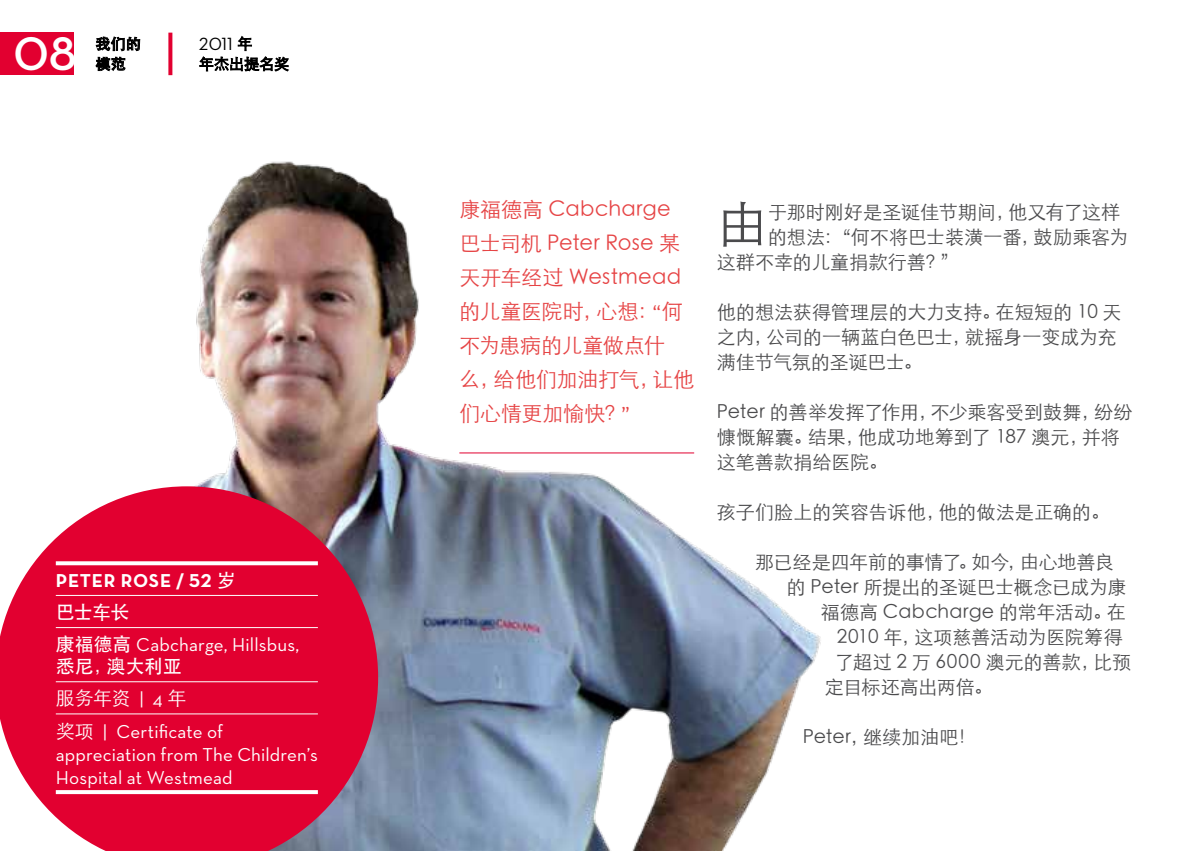
<style>
.page{position:relative;width:1191px;height:851px;background:#fff}
.page>*{position:absolute;margin:0;border:0;box-sizing:border-box;transform-origin:0 0}
.t1{font:51.2px "ST Xihei";color:#4b4b4d}
.t2{font:600 48px "Neutraface Text";color:#fff}
.t3{font:21px/34px "ST Xihei";letter-spacing:-.005em;color:#e64445}
.t4{font:19px/25px "ST Xihei";letter-spacing:-.005em;color:#4b4b4d}
.t5{font:19px/23px "Neutraface Text";letter-spacing:.01em;color:#fff}
.t6{font:19px "ST Xihei";letter-spacing:.02em;color:#4b4b4d}
.t7{font:700 19px "Neutraface Text";color:#fff}
.t8{font:19px "ST Heiti";letter-spacing:-.035em;color:#fff}
.t9{font:19px "ST Xihei";color:#fff}
.t10{font:18px "Neutraface Text";color:#000}
.t11{font:15px "ST Xihei";letter-spacing:.01em;color:#000}
.t12{font:15px "ST Heiti";color:#000}
.s1{font-family:"ST Xihei";font-size:15px}
.s2{font-family:"ST Heiti";font-weight:400}
.s3{font-family:"ST Heiti"}
.s4{font-family:"Neutraface Text"}
.s5{font-family:"ST Xihei"}
.s6{font-family:"Scala Sans Offc Pro"}
</style>
<div class="page">
<img style="left:195px;top:161px;width:626px;height:689px">
<hr style="left:459px;top:452px;width:235px;height:1px;background:#e20030">
<svg style="left:0;top:486px;width:378px;height:364px;background:#da224b"></svg>
<hr style="left:56px;top:595px;width:262px;height:1px;background:#fff">
<hr style="left:56px;top:627px;width:262px;height:1px;background:#fff">
<hr style="left:56px;top:681px;width:262px;height:1px;background:#fff">
<hr style="left:56px;top:713px;width:262px;height:1px;background:#fff">
<svg style="left:56px;top:790px;width:262px;height:4px"></svg>
<svg style="left:56px;top:561px;width:262px;height:4px"></svg>
<div style="left:0;top:33px;width:74px;height:42px;background:#e20030"></div>
<svg style="left:95px;top:36px;width:46px;height:36px"></svg>
<svg style="left:168px;top:33px;width:4px;height:42px"></svg>
<svg style="left:199px;top:36px;width:90px;height:36px"></svg>
<h2 class="t2" style="left:13px;top:24px;width:65px">08</h2>
<p class="t12" style="left:96px;top:36px;width:47px">我们的</p>
<p class="t12" style="left:96px;top:56px;width:32px">模范</p>
<p class="t10" style="left:199px;top:33px;width:55px">2011 <span class="s1">年</span></p>
<p class="t11" style="left:199px;top:57px;width:92px">年杰出提名奖</p>
<p class="t7" style="left:56px;top:568px;width:25px">PETER</p>
<p class="t7" style="left:121px;top:568px;width:26px">ROSE</p>
<p class="t7" style="left:176px;top:568px;width:61px">/ 52 <span class="s2">岁</span></p>
<p class="t8" style="left:56px;top:602px;width:75px">巴士车长</p>
<p class="t5" style="left:56px;top:633px;width:245px"><span class="s3">康福德高</span> Cabcharge, Hillsbus,</p>
<p class="t8" style="left:56px;top:656px;width:128px">悉尼，澳大利亚</p>
<p class="t9" style="left:56px;top:689px;width:132px">服务年资 <span class="s4">| 4</span> 年</p>
<p class="t5" style="left:56px;top:719px;width:263px"><span class="s5">奖项</span> | Certificate of appreciation from The Children’s<br>Hospital at Westmead</p>
<p class="t3" style="left:459px;top:192px;width:236px">康福德高 Cabcharge巴士司机 Peter Rose 某天开车经过 Westmead的儿童医院时，心想：<span class="s6">“</span>何不为患病的儿童做点什<br>么，给他们加油打气，让他们心情更加愉快？<span class="s6">”</span></p>
<h1 class="t1" style="left:717px;top:200px;width:53px">由</h1>
<p class="t4" style="left:768px;top:199px;width:354px">于那时刚好是圣诞佳节期间，他又有了这样</p>
<p class="t4" style="left:768px;top:224px;width:362px">的想法：“何不将巴士装潢一番，鼓励乘客为</p>
<p class="t4" style="left:717px;top:249px;width:244px">这群不幸的儿童捐款行善？”</p>
<p class="t4" style="left:717px;top:299px;width:406px">他的想法获得管理层的大力支持。在短短的 10 天之内，公司的一辆蓝白色巴士，就摇身一变成为充满佳节气氛的圣诞巴士。</p>
<p class="t4" style="left:717px;top:399px;width:417px">Peter 的善举发挥了作用，不少乘客受到鼓舞，纷纷慷慨解囊。结果，他成功地筹到了 187 澳元，并将这笔善款捐给医院。</p>
<p class="t4" style="left:717px;top:499px;width:394px">孩子们脸上的笑容告诉他，他的做法是正确的。</p>
<p class="t4" style="left:755px;top:549px;width:360px">那已经是四年前的事情了。如今，由心地善良</p>
<p class="t4" style="left:787px;top:574px;width:341px">的 Peter 所提出的圣诞巴士概念已成为康</p>
<p class="t4" style="left:821px;top:599px;width:306px">福德高 Cabcharge 的常年活动。在</p>
<p class="t4" style="left:837px;top:624px;width:287px">2010 年，这项慈善活动为医院筹得</p>
<p class="t6" style="left:835px;top:652px;width:298px">了超过 2 万 6000 澳元的善款，比预</p>
<p class="t4" style="left:825px;top:674px;width:169px">定目标还高出两倍。</p>
<p class="t4" style="left:803px;top:724px;width:175px">Peter，继续加油吧！</p>
</div>
